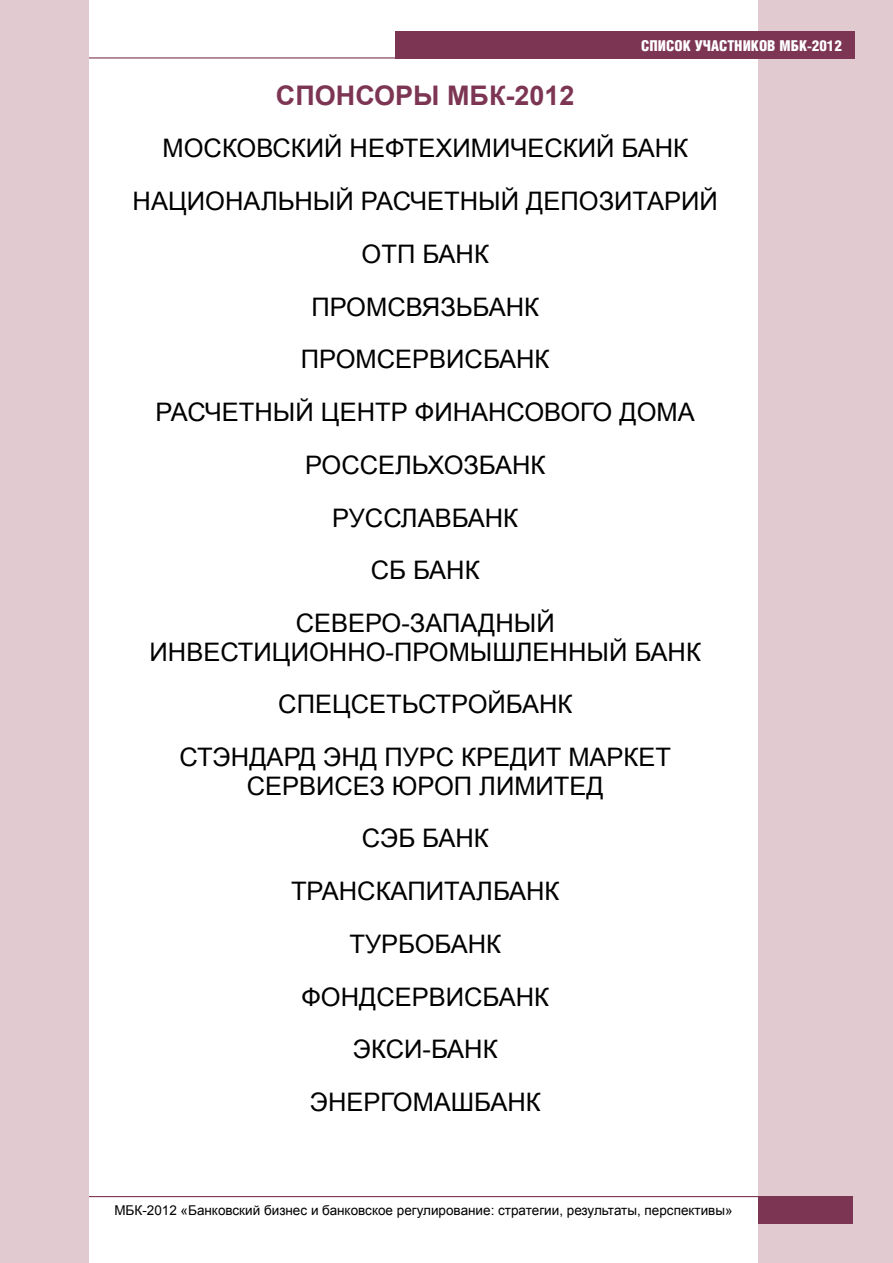
<style>
.page{position:relative;width:893px;height:1263px;background:#fff}
.page>*{position:absolute;margin:0;border:0;box-sizing:border-box;transform-origin:0 0}
.t1{font:700 27px "Arial";color:#7d3554}
.t2{font:25.5px/52.8px "Arial";color:#000;text-align:center}
.t3{font:900 15px "Helios Cond";color:#fff}
.t4{font:13.5px "Arial";color:#000}
</style>
<div class="page">
<div style="left:758px;top:0;width:135px;height:1263px;background:#e1cbd1"></div>
<div style="left:395px;top:31px;width:459px;height:27px;background:#7d3554"></div>
<div style="left:758px;top:1197px;width:95px;height:27px;background:#7d3554"></div>
<hr style="left:86px;top:57px;width:310px;height:2px;background:#7d3554">
<hr style="left:70px;top:1196px;width:783px;height:1px;background:#7d3554">
<div style="left:0;top:0;width:88px;height:1263px;background:#e1cbd1"></div>
<p class="t3" style="left:641px;top:37px;width:202px">СПИСОК УЧАСТНИКОВ МБК-2012</p>
<p class="t1" style="left:276px;top:77px;width:300px">СПОНСОРЫ МБК-2012</p>
<p class="t2" style="left:133px;top:122px;width:587px">МОСКОВСКИЙ НЕФТЕХИМИЧЕСКИЙ БАНК<br>НАЦИОНАЛЬНЫЙ РАСЧЕТНЫЙ ДЕПОЗИТАРИЙ<br>ОТП БАНК<br>ПРОМСВЯЗЬБАНК<br>ПРОМСЕРВИСБАНК<br>РАСЧЕТНЫЙ ЦЕНТР ФИНАНСОВОГО ДОМА<br>РОССЕЛЬХОЗБАНК<br>РУССЛАВБАНК<br>СБ БАНК<br>СЕВЕРО-ЗАПАДНЫЙ</p>
<p class="t2" style="left:150px;top:625px;width:553px">ИНВЕСТИЦИОННО-ПРОМЫШЛЕННЫЙ БАНК<br>СПЕЦСЕТЬСТРОЙБАНК<br>СТЭНДАРД ЭНД ПУРС КРЕДИТ МАРКЕТ</p>
<p class="t2" style="left:247px;top:759px;width:359px">СЕРВИСЕЗ ЮРОП ЛИМИТЕД<br>СЭБ БАНК<br>ТРАНСКАПИТАЛБАНК<br>ТУРБОБАНК<br>ФОНДСЕРВИСБАНК<br>ЭКСИ-БАНК<br>ЭНЕРГОМАШБАНК</p>
<p class="t4" style="left:114px;top:1202px;width:620px">МБК-2012 «Банковский бизнес и банковское регулирование: стратегии, результаты, перспективы»</p>
</div>
